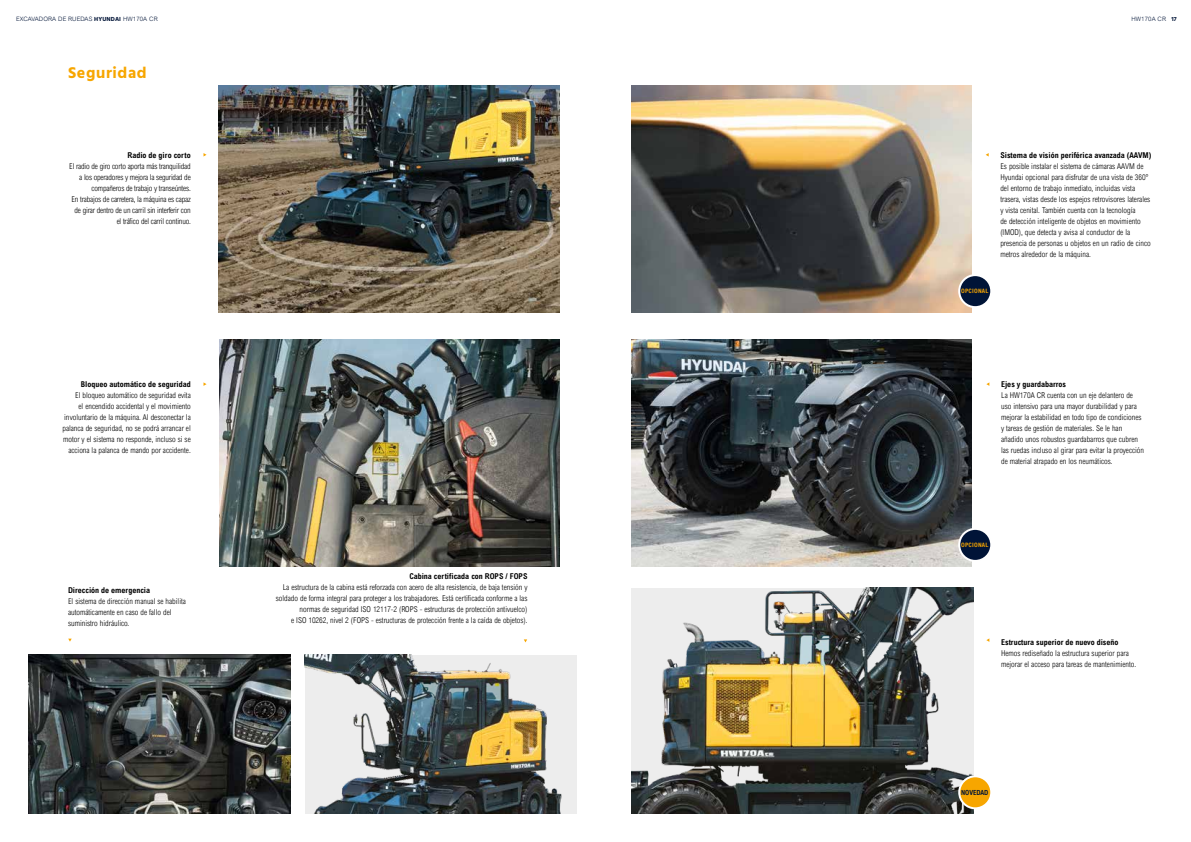
<style>
.page{position:relative;width:1191px;height:842px;background:#fff}
.page>*{position:absolute;margin:0;border:0;box-sizing:border-box;transform-origin:0 0}
.t1{font:700 16px "Hind";letter-spacing:.04em;color:#f7a600}
.t2{font:300 condensed 8px/11px "Arial";color:#000}
.t3{font:300 condensed 8px/11px "Arial";letter-spacing:-.02em;color:#000;text-align:right}
.t4{font:700 condensed 8px "Arial";color:#000}
.t5{font:700 condensed 7px "Arial";color:#001437}
.t6{font:300 6px "Arial";letter-spacing:.02em;color:#001437}
.t7{font:700 condensed 6px "Arial";letter-spacing:.04em;color:#f7a600}
.s1{font-family:"Hind";font-weight:700}
</style>
<div class="page">
<img style="left:218px;top:86px;width:341px;height:226px">
<img style="left:631px;top:86px;width:340px;height:226px">
<img style="left:305px;top:655px;width:271px;height:159px">
<img style="left:631px;top:588px;width:342px;height:226px">
<img style="left:631px;top:339px;width:340px;height:227px">
<img style="left:219px;top:339px;width:340px;height:227px">
<img style="left:28px;top:655px;width:263px;height:159px">
<div style="left:959px;top:776px;width:32px;height:32px;background:#f7a600;border-radius:50%"></div>
<div style="left:958px;top:775px;width:34px;height:34px;border:2px solid #fff;border-radius:50%"></div>
<div style="left:959px;top:529px;width:32px;height:32px;background:#001437;border-radius:50%"></div>
<div style="left:958px;top:528px;width:34px;height:34px;border:2px solid #fff;border-radius:50%"></div>
<div style="left:959px;top:275px;width:32px;height:32px;background:#001437;border-radius:50%"></div>
<div style="left:958px;top:274px;width:34px;height:34px;border:2px solid #fff;border-radius:50%"></div>
<p class="t6" style="left:16px;top:15px;width:143px">EXCAVADORA DE RUEDAS <span class="s1">HYUNDAI</span> HW170A CR</p>
<p class="t6" style="left:1131px;top:15px;width:47px">HW170A CR <span class="s1">17</span></p>
<h1 class="t1" style="left:68px;top:63px;width:80px">Seguridad</h1>
<p class="t4" style="left:128px;top:151px;width:65px">Radio de giro corto</p>
<p class="t3" style="left:69px;top:161px;width:123px">El radio de giro corto aporta más tranquilidad a los operadores y mejora la seguridad de compañeros de trabajo y transeúntes.<br>En trabajos de carretera, la máquina es capaz de girar dentro de un carril sin interferir con el tráfico del carril continuo.</p>
<p class="t4" style="left:81px;top:380px;width:111px">Bloqueo automático de seguridad</p>
<p class="t2" style="left:62px;top:390px;width:130px;text-align:right">El bloqueo automático de seguridad evita<br>el encendido accidental y el movimiento involuntario de la máquina. Al desconectar la palanca de seguridad, no se podrá arrancar el motor y el sistema no responde, incluso si se acciona la palanca de mando por accidente.</p>
<p class="t4" style="left:68px;top:586px;width:84px">Dirección de emergencia</p>
<p class="t2" style="left:68px;top:596px;width:119px">El sistema de dirección manual se habilita automáticamente en caso de fallo del suministro hidráulico.</p>
<p class="t4" style="left:409px;top:572px;width:120px">Cabina certificada con ROPS / FOPS</p>
<p class="t2" style="left:276px;top:582px;width:253px;text-align:right">La estructura de la cabina está reforzada con acero de alta resistencia, de baja tensión y soldado de forma integral para proteger a los trabajadores. Está certificada conforme a las normas de seguridad ISO 12117-2 (ROPS - estructuras de protección antivuelco)<br>e ISO 10262, nivel 2 (FOPS - estructuras de protección frente a la caída de objetos).</p>
<p class="t7" style="left:961px;top:288px;width:29px">OPCIONAL</p>
<p class="t4" style="left:1000px;top:151px;width:153px">Sistema de visión periférica avanzada (AAVM)</p>
<p class="t2" style="left:1000px;top:161px;width:152px">Es posible instalar el sistema de cámaras AAVM de Hyundai opcional para disfrutar de una vista de 360° del entorno de trabajo inmediato, incluidas vista trasera, vistas desde los espejos retrovisores laterales y vista cenital. También cuenta con la tecnología<br>de detección inteligente de objetos en movimiento (IMOD), que detecta y avisa al conductor de la presencia de personas u objetos en un radio de cinco metros alrededor de la máquina.</p>
<p class="t4" style="left:1001px;top:380px;width:67px">Ejes y guardabarros</p>
<p class="t2" style="left:1001px;top:390px;width:144px">La HW170A CR cuenta con un eje delantero de uso intensivo para una mayor durabilidad y para mejorar la estabilidad en todo tipo de condiciones y tareas de gestión de materiales. Se le han añadido unos robustos guardabarros que cubren las ruedas incluso al girar para evitar la proyección de material atrapado en los neumáticos.</p>
<p class="t7" style="left:961px;top:542px;width:29px">OPCIONAL</p>
<p class="t4" style="left:1001px;top:637px;width:119px">Estructura superior de nuevo diseño</p>
<p class="t2" style="left:1001px;top:648px;width:136px">Hemos rediseñado la estructura superior para mejorar el acceso para tareas de mantenimiento.</p>
<p class="t5" style="left:961px;top:788px;width:29px">NOVEDAD</p>
</div>
